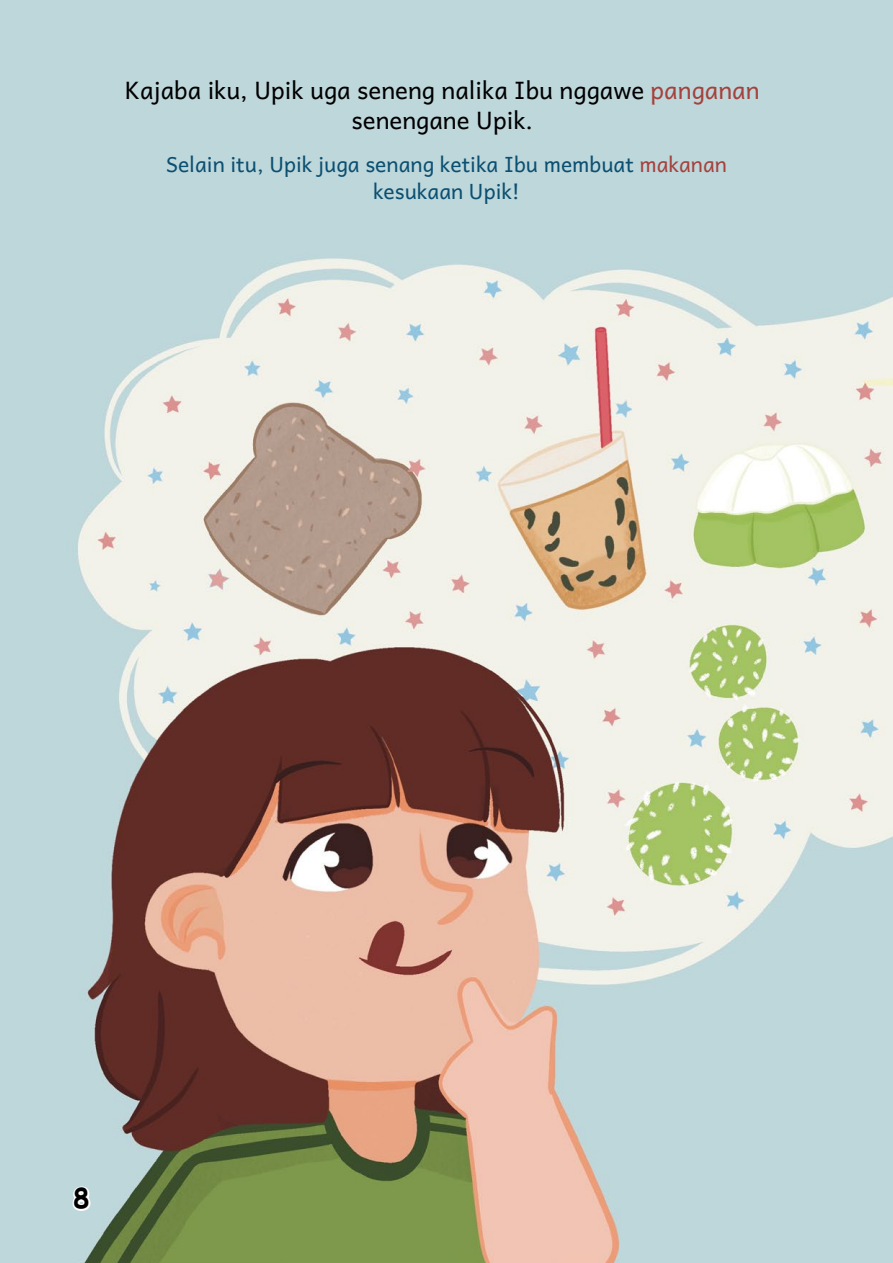
<style>
.page{position:relative;width:893px;height:1263px;background:#fff}
.page>*{position:absolute;margin:0;border:0;box-sizing:border-box;transform-origin:0 0}
.t1{font:700 27px "Comic Sans MS";color:#000}
.t2{font:24px/30px "Andika New Basic";color:#000;text-align:center}
.t3{font:21px/27px "Andika New Basic";color:#0b4f71;text-align:center}
.s1{color:#a5413c}
</style>
<div class="page">
<img style="left:0;top:0;width:893px;height:1263px">
<svg style="left:71px;top:1184px;width:21px;height:30px"></svg>
<p class="t2" style="left:125px;top:72px;width:636px">Kajaba iku, Upik uga seneng nalika Ibu nggawe <span class="s1">panganan </span>senengane Upik.</p>
<p class="t3" style="left:166px;top:148px;width:562px">Selain itu, Upik juga senang ketika Ibu membuat <span class="s1">makanan </span>kesukaan Upik!</p>
<p class="t1" style="left:73px;top:1178px;width:18px">8</p>
</div>
